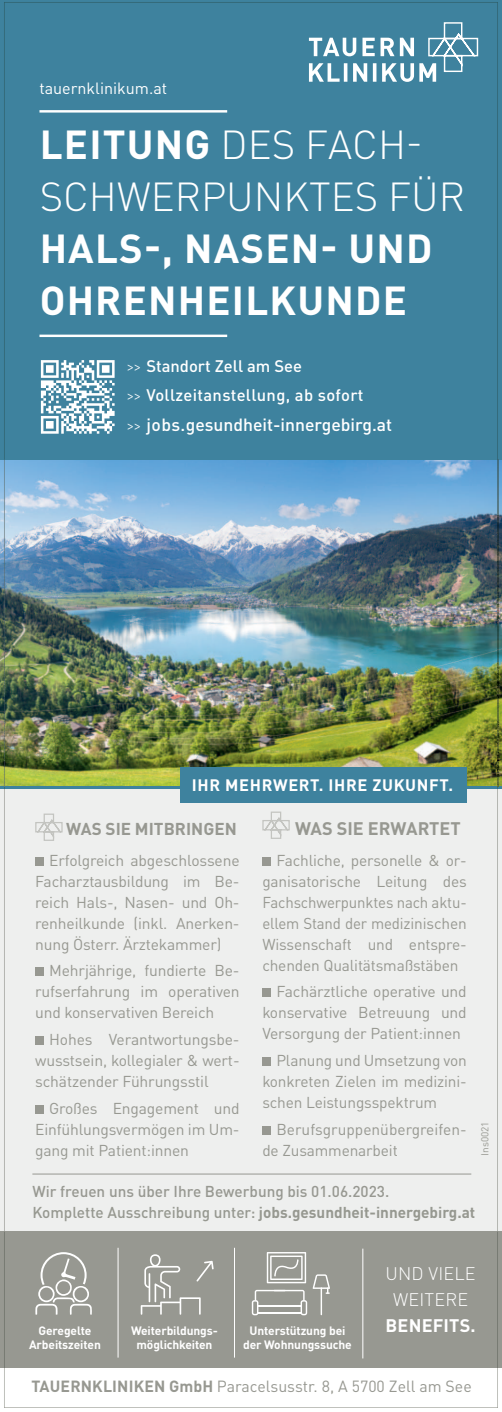
<style>
.page{position:relative;width:502px;height:1412px;background:#fff}
.page>*{position:absolute;margin:0;border:0;box-sizing:border-box;transform-origin:0 0}
.t1{font:300 40px/52px "DIN Pro";color:#fff}
.t2{font:700 40px/52px "DIN Pro";letter-spacing:.03em;color:#fff}
.t3{font:300 18px/26px "DIN Pro";letter-spacing:.01em;color:#fff;text-align:center}
.t4{font:700 18px "DIN Pro";color:#979891}
.t5{font:700 18px "DIN Pro";letter-spacing:.01em;color:#fff}
.t6{font:500 17.6px "DIN Pro";color:#fff}
.t7{font:700 17px "DIN Pro";color:#979891}
.t8{font:500 16.6px/29.6px "DIN Pro";letter-spacing:.015em;color:#fff}
.t9{font:700 16.4px "DIN Pro";letter-spacing:.04em;color:#fff}
.t10{font:16px "DIN Pro";color:#979891}
.t11{font:16px "DIN Pro";color:#fff}
.t12{font:15.6px/21px "DIN Pro";letter-spacing:-.01em;color:#979891;text-align:justify}
.t13{font:500 15.6px/21px "DIN Pro";color:#979891}
.t14{font:700 12px/14px "DIN Pro";letter-spacing:-.01em;color:#fff;text-align:center}
.t15{font:10px "DIN Pro";color:#979891}
.s1{font-weight:700}
.s2{font-weight:300}
.s3{font-weight:300;font-size:16.6px}
.s4{color:#969890}
.s5{font-weight:700;color:#969890}
</style>
<div class="page">
<div style="left:0;top:125px;width:501px;height:1188px;background:#eeefee"></div>
<div style="left:0;top:1232px;width:501px;height:136px;background:#979891"></div>
<svg style="left:251px;top:1252px;width:79px;height:63px"></svg>
<hr style="left:118px;top:1248px;width:1px;height:110px;background:#fff">
<svg style="left:140px;top:1254px;width:73px;height:61px"></svg>
<svg style="left:35px;top:1252px;width:57px;height:63px"></svg>
<hr style="left:234px;top:1248px;width:1px;height:110px;background:#fff">
<hr style="left:362px;top:1249px;width:1px;height:109px;background:#fff">
<img style="left:0;top:460px;width:501px;height:327px">
<svg style="left:35px;top:813px;width:28px;height:28px"></svg>
<div style="left:35px;top:857px;width:9px;height:9px;background:#979891"></div>
<div style="left:35px;top:968px;width:9px;height:8px;background:#979891"></div>
<div style="left:35px;top:1036px;width:9px;height:9px;background:#979891"></div>
<div style="left:35px;top:1105px;width:9px;height:9px;background:#979891"></div>
<svg style="left:262px;top:811px;width:28px;height:28px"></svg>
<div style="left:262px;top:857px;width:8px;height:9px;background:#979891"></div>
<div style="left:262px;top:989px;width:8px;height:8px;background:#979891"></div>
<div style="left:262px;top:1057px;width:8px;height:9px;background:#979891"></div>
<div style="left:262px;top:1126px;width:8px;height:9px;background:#979891"></div>
<hr style="left:0;top:787px;width:501px;height:2px;background:#3e829e">
<div style="left:180px;top:767px;width:286px;height:36px;background:#3e829e"></div>
<div style="left:0;top:0;width:501px;height:460px;background:#3e829e"></div>
<img style="left:497px;top:460px;width:1px;height:327px">
<img style="left:4px;top:460px;width:1px;height:326px">
<svg style="left:4px;top:1368px;width:493px;height:40px"></svg>
<hr style="left:497px;top:789px;width:1px;height:443px;background:#8e9089">
<hr style="left:4px;top:789px;width:1px;height:443px;background:#8e9089">
<hr style="left:497px;top:1232px;width:1px;height:136px;background:#64685f">
<hr style="left:4px;top:1232px;width:1px;height:136px;background:#64685f">
<svg style="left:4px;top:2px;width:493px;height:458px"></svg>
<hr style="left:32px;top:1174px;width:439px;height:1px;background:#979891">
<svg style="left:41px;top:360px;width:73px;height:74px"></svg>
<p class="t11" style="left:39px;top:76px;width:129px">tauernklinikum.at</p>
<h1 class="t1" style="left:40px;top:115px;width:426px"><span class="s1">LEITUNG</span> DES FACH-<br>SCHWERPUNKTES FÜR</h1>
<h1 class="t2" style="left:40px;top:218px;width:394px">HALS-, NASEN- UND<br>OHRENHEILKUNDE</h1>
<p class="t8" style="left:126px;top:349px;width:239px"><span class="s2">&gt;&gt;</span> Standort Zell am See<br><span class="s2">&gt;&gt;</span> Vollzeitanstellung, ab sofort</p>
<p class="t6" style="left:126px;top:410px;width:267px"><span class="s3">&gt;&gt;</span> jobs.gesundheit-innergebirg.at</p>
<p class="t9" style="left:192px;top:771px;width:262px">IHR MEHRWERT. IHRE ZUKUNFT.</p>
<p class="t7" style="left:66px;top:815px;width:172px">WAS SIE MITBRINGEN</p>
<p class="t12" style="left:35px;top:848px;width:206px;text-indent:14px">Erfolgreich abgeschlossene Facharztausbildung im Be&shy;reich Hals-, Nasen- und Oh&shy;renheilkunde (inkl. Anerken&shy;nung Österr. Ärztekammer)</p>
<p class="t12" style="left:35px;top:959px;width:206px;text-indent:14px">Mehrjährige, fundierte Be&shy;rufserfahrung im operativen und konservativen Bereich</p>
<p class="t12" style="left:35px;top:1027px;width:206px;text-indent:14px">Hohes Verantwortungsbe&shy;wusstsein, kollegialer &amp; wert&shy;schätzender Führungsstil</p>
<p class="t12" style="left:35px;top:1096px;width:206px;text-indent:14px">Großes Engagement und Einfühlungsvermögen im Um&shy;gang mit Patient:innen</p>
<p class="t4" style="left:295px;top:813px;width:167px">WAS SIE ERWARTET</p>
<p class="t12" style="left:262px;top:848px;width:206px;text-indent:14px">Fachliche, personelle &amp; or&shy;ganisatorische Leitung des Fachschwerpunktes nach aktu&shy;ellem Stand der medizinischen Wissenschaft und entspre&shy;chenden Qualitätsmaßstäben</p>
<p class="t12" style="left:262px;top:980px;width:206px;text-indent:14px">Fachärztliche operative und konservative Betreuung und Versorgung der Patient:innen</p>
<p class="t12" style="left:262px;top:1048px;width:206px;text-indent:14px">Planung und Umsetzung von konkreten Zielen im medizini&shy;schen Leistungsspektrum</p>
<p class="t12" style="left:262px;top:1117px;width:205px;text-indent:14px">Berufsgruppenübergreifen&shy;de Zusammenarbeit</p>
<p class="t15" style="left:476px;top:1156px;width:36px;rotate:-90deg">Ins0021</p>
<p class="t13" style="left:32px;top:1179px;width:444px">Wir freuen uns über Ihre Bewerbung bis 01.06.2023.<br><span class="s4">Komplette Ausschreibung unter:</span> <span class="s5">jobs.gesundheit-innergebirg.at</span></p>
<p class="t3" style="left:385px;top:1259px;width:92px">UND VIELE<br>WEITERE</p>
<p class="t14" style="left:38px;top:1323px;width:54px">Geregelte</p>
<p class="t5" style="left:385px;top:1311px;width:91px">BENEFITS.</p>
<p class="t14" style="left:29px;top:1337px;width:73px">Arbeitszeiten</p>
<p class="t14" style="left:243px;top:1323px;width:110px">Unterstützung bei der Wohnungssuche</p>
<p class="t14" style="left:131px;top:1323px;width:88px">Weiterbildungs&shy;möglichkeiten</p>
<p class="t10" style="left:31px;top:1374px;width:441px"><span class="s1">TAUERNKLINIKEN GmbH</span> Paracelsusstr. 8, A 5700 Zell am See</p>
</div>
